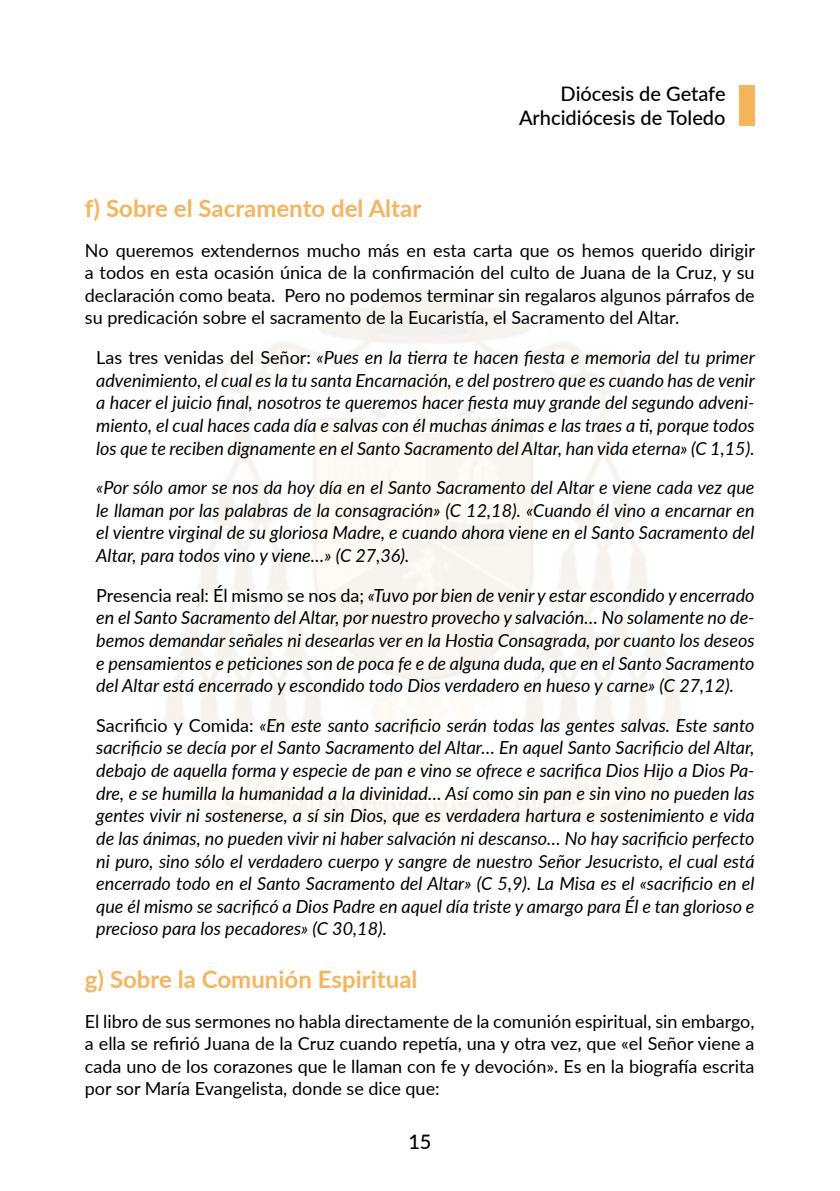
<style>
.page{position:relative;width:840px;height:1191px;background:#fff}
.page>*{position:absolute;margin:0;border:0;box-sizing:border-box;transform-origin:0 0}
.Titulo{font:700 24px "Lato";color:#f6b55b}
.t1{font:500 20px/24px "Lato";color:#000;text-align:right}
.cita{font:italic 18px/22.6px "Lato";color:#000;text-align:justify}
.Nuevo_Texto_Corrido{font:18px/22.6px "Lato";color:#000;text-align:justify}
.s1{font-style:normal}
</style>
<div class="page">
<div style="left:738px;top:85px;width:16px;height:40px;background:#f6b55b"></div>
<p class="t1" style="left:518px;top:81px;width:208px">Diócesis de Getafe<br>Arhcidiócesis de Toledo</p>
<p class="Titulo" style="left:85px;top:190px;width:338px">f) Sobre el Sacramento del Altar</p>
<p class="Nuevo_Texto_Corrido" style="left:85px;top:238px;width:671px">No queremos extendernos mucho más en esta carta que os hemos querido dirigir a todos en esta ocasión única de la confirmación del culto de Juana de la Cruz, y su declaración como beata. Pero no podemos terminar sin regalaros algunos párrafos de su predicación sobre el sacramento de la Eucaristía, el Sacramento del Altar.</p>
<p class="cita" style="left:96px;top:345px;width:659px"><span class="s1">Las tres venidas del Señor:</span> «Pues en la tierra te hacen fiesta e memoria del tu primer advenimiento, el cual es la tu santa Encarnación, e del postrero que es cuando has de venir a hacer el juicio final, nosotros te queremos hacer fiesta muy grande del segundo adveni&shy;miento, el cual haces cada día e salvas con él muchas ánimas e las traes a ti, porque todos los que te reciben dignamente en el Santo Sacramento del Altar, han vida eterna» (C 1,15).</p>
<p class="cita" style="left:96px;top:475px;width:659px">«Por sólo amor se nos da hoy día en el Santo Sacramento del Altar e viene cada vez que le llaman por las palabras de la consagración» (C 12,18). «Cuando él vino a encarnar en el vientre virginal de su gloriosa Madre, e cuando ahora viene en el Santo Sacramento del Altar, para todos vino y viene…» (C 27,36).</p>
<p class="cita" style="left:96px;top:583px;width:659px"><span class="s1">Presencia real: Él mismo se nos da;</span> «Tuvo por bien de venir y estar escondido y encerrado en el Santo Sacramento del Altar, por nuestro provecho y salvación… No solamente no de&shy;bemos demandar señales ni desearlas ver en la Hostia Consagrada, por cuanto los deseos e pensamientos e peticiones son de poca fe e de alguna duda, que en el Santo Sacramento del Altar está encerrado y escondido todo Dios verdadero en hueso y carne» (C 27,12).</p>
<p class="cita" style="left:96px;top:713px;width:659px"><span class="s1">Sacrificio y Comida:</span> «En este santo sacrificio serán todas las gentes salvas. Este santo sacrificio se decía por el Santo Sacramento del Altar… En aquel Santo Sacrificio del Altar, debajo de aquella forma y especie de pan e vino se ofrece e sacrifica Dios Hijo a Dios Pa&shy;dre, e se humilla la humanidad a la divinidad… Así como sin pan e sin vino no pueden las gentes vivir ni sostenerse, a sí sin Dios, que es verdadera hartura e sostenimiento e vida de las ánimas, no pueden vivir ni haber salvación ni descanso… No hay sacrificio perfecto ni puro, sino sólo el verdadero cuerpo y sangre de nuestro Señor Jesucristo, el cual está encerrado todo en el Santo Sacramento del Altar» (C 5,9). La Misa es el «sacrificio en el que él mismo se sacrificó a Dios Padre en aquel día triste y amargo para Él e tan glorioso e precioso para los pecadores» (C 30,18).</p>
<p class="Titulo" style="left:85px;top:961px;width:334px">g) Sobre la Comunión Espiritual</p>
<p class="Nuevo_Texto_Corrido" style="left:85px;top:1009px;width:670px">El libro de sus sermones no habla directamente de la comunión espiritual, sin embargo, a ella se refirió Juana de la Cruz cuando repetía, una y otra vez, que «el Señor viene a cada uno de los corazones que le llaman con fe y devoción». Es en la biografía escrita por sor María Evangelista, donde se dice que:</p>
<p class="t1" style="left:408px;top:1129px;width:25px">15</p>
</div>
